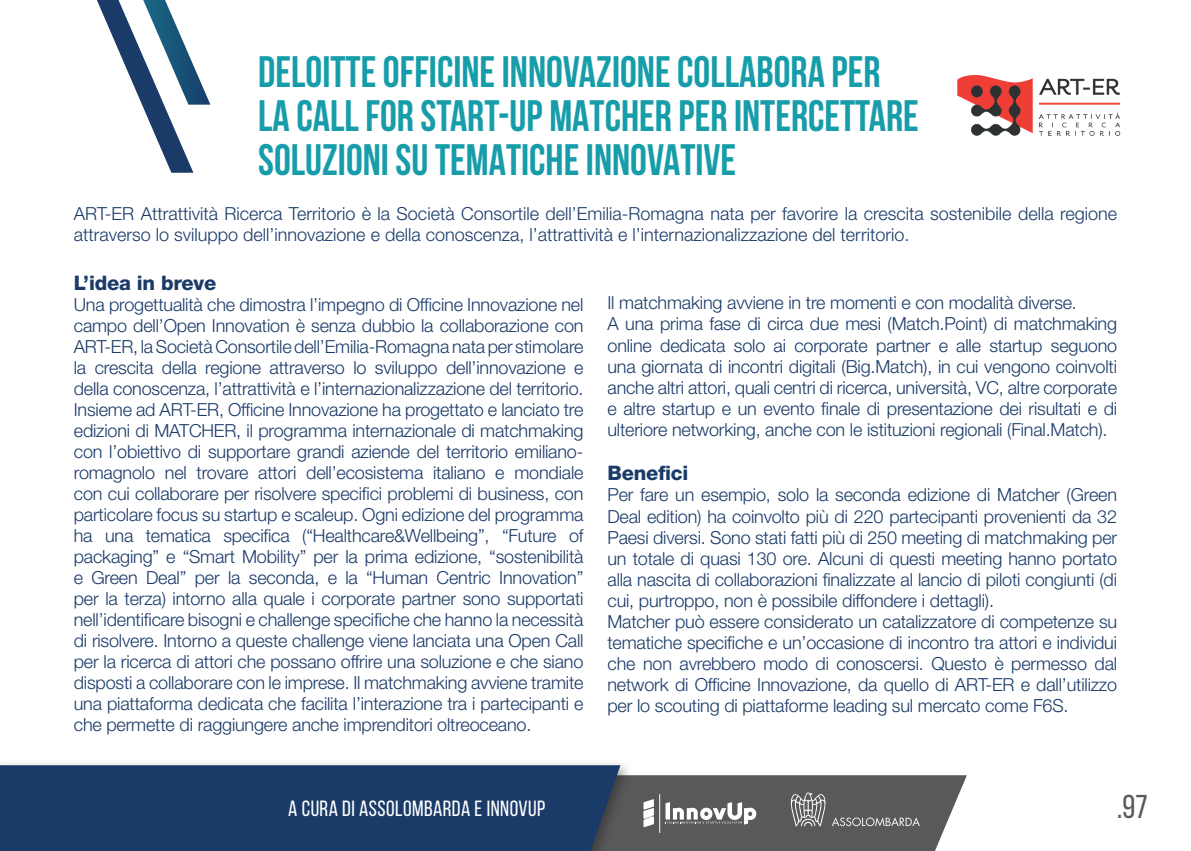
<style>
.page{position:relative;width:1191px;height:851px;background:#fff}
.page>*{position:absolute;margin:0;border:0;box-sizing:border-box;transform-origin:0 0}
.t1{font:700 44px/44px "Bebas Neue";color:#179da9;scale:.96 1}
.t2{font:33px "Bebas Neue";color:#58595b}
.t3{font:22px "Bebas Neue";letter-spacing:.02em;color:#fff}
.t4{font:800 20px "Helvetica Neue LT Std";letter-spacing:-.01em;color:#1a3a68}
.t5{font:300 18px/21px "Helvetica Neue LT Std";letter-spacing:-.01em;color:#1a3a68}
</style>
<div class="page">
<svg style="left:633px;top:775px;width:334px;height:75px;background:#626365"></svg>
<div style="left:0;top:759px;width:633px;height:91px;background:#231f20;opacity:.5"></div>
<div style="left:0;top:765px;width:620px;height:85px;background:#1a3a68"></div>
<svg style="left:97px;top:0;width:113px;height:173px"></svg>
<svg style="left:832px;top:817px;width:88px;height:9px"></svg>
<svg style="left:790px;top:792px;width:36px;height:34px"></svg>
<svg style="left:643px;top:799px;width:11px;height:28px"></svg>
<hr style="left:659px;top:794px;width:1px;height:38px;background:#fff">
<svg style="left:665px;top:802px;width:91px;height:22px"></svg>
<img style="left:957px;top:75px;width:164px;height:61px">
<h1 class="t1" style="left:258px;top:49px;width:689px">DELOITTE OFFICINE INNOVAZIONE COLLABORA PER<br>LA CALL FOR START-UP MATCHER PER INTERCETTARE<br>SOLUZIONI SU TEMATICHE INNOVATIVE</h1>
<p class="t5" style="left:74px;top:202px;width:1044px">ART-ER Attrattività Ricerca Territorio è la Società Consortile dell’Emilia-Romagna nata per favorire la crescita sostenibile della regione attraverso lo sviluppo dell’innovazione e della conoscenza, l’attrattività e l’internazionalizzazione del territorio.</p>
<p class="t4" style="left:74px;top:271px;width:144px">L’idea in breve</p>
<p class="t5" style="left:74px;top:293px;width:511px;text-align:justify">Una progettualità che dimostra l’impegno di Officine Innovazione nel campo dell’Open Innovation è senza dubbio la collaborazione con ART-ER, la Società Consortile dell’Emilia-Romagna nata per stimolare la crescita della regione attraverso lo sviluppo dell’innovazione e della conoscenza, l’attrattività e l’internazionalizzazione del territorio.<br>Insieme ad ART-ER, Officine Innovazione ha progettato e lanciato tre edizioni di MATCHER, il programma internazionale di matchmaking con l’obiettivo di supportare grandi aziende del territorio emiliano&shy;romagnolo nel trovare attori dell’ecosistema italiano e mondiale con cui collaborare per risolvere specifici problemi di business, con particolare focus su startup e scaleup. Ogni edizione del programma ha una tematica specifica (“Healthcare&amp;Wellbeing”, “Future of packaging” e “Smart Mobility” per la prima edizione, “sostenibilità e Green Deal” per la seconda, e la “Human Centric Innovation” per la terza) intorno alla quale i corporate partner sono supportati nell’identificare bisogni e challenge specifiche che hanno la necessità di risolvere. Intorno a queste challenge viene lanciata una Open Call per la ricerca di attori che possano offrire una soluzione e che siano disposti a collaborare con le imprese. Il matchmaking avviene tramite una piattaforma dedicata che facilita l’interazione tra i partecipanti e che permette di raggiungere anche imprenditori oltreoceano.</p>
<p class="t5" style="left:607px;top:292px;width:511px">Il matchmaking avviene in tre momenti e con modalità diverse.<br>A una prima fase di circa due mesi (Match.Point) di matchmaking online dedicata solo ai corporate partner e alle startup seguono una giornata di incontri digitali (Big.Match), in cui vengono coinvolti anche altri attori, quali centri di ricerca, università, VC, altre corporate e altre startup e un evento finale di presentazione dei risultati e di ulteriore networking, anche con le istituzioni regionali (Final.Match).</p>
<p class="t4" style="left:607px;top:461px;width:83px">Benefici</p>
<p class="t5" style="left:607px;top:484px;width:511px">Per fare un esempio, solo la seconda edizione di Matcher (Green Deal edition) ha coinvolto più di 220 partecipanti provenienti da 32<br>Paesi diversi. Sono stati fatti più di 250 meeting di matchmaking per un totale di quasi 130 ore. Alcuni di questi meeting hanno portato alla nascita di collaborazioni finalizzate al lancio di piloti congiunti (di cui, purtroppo, non è possibile diffondere i dettagli).<br>Matcher può essere considerato un catalizzatore di competenze su tematiche specifiche e un’occasione di incontro tra attori e individui che non avrebbero modo di conoscersi. Questo è permesso dal network di Officine Innovazione, da quello di ART-ER e dall’utilizzo per lo scouting di piattaforme leading sul mercato come F6S.</p>
<p class="t3" style="left:288px;top:796px;width:259px">A CURA DI ASSOLOMBARDA E INNOVUP</p>
<h2 class="t2" style="left:1117px;top:788px;width:32px">.97</h2>
</div>
